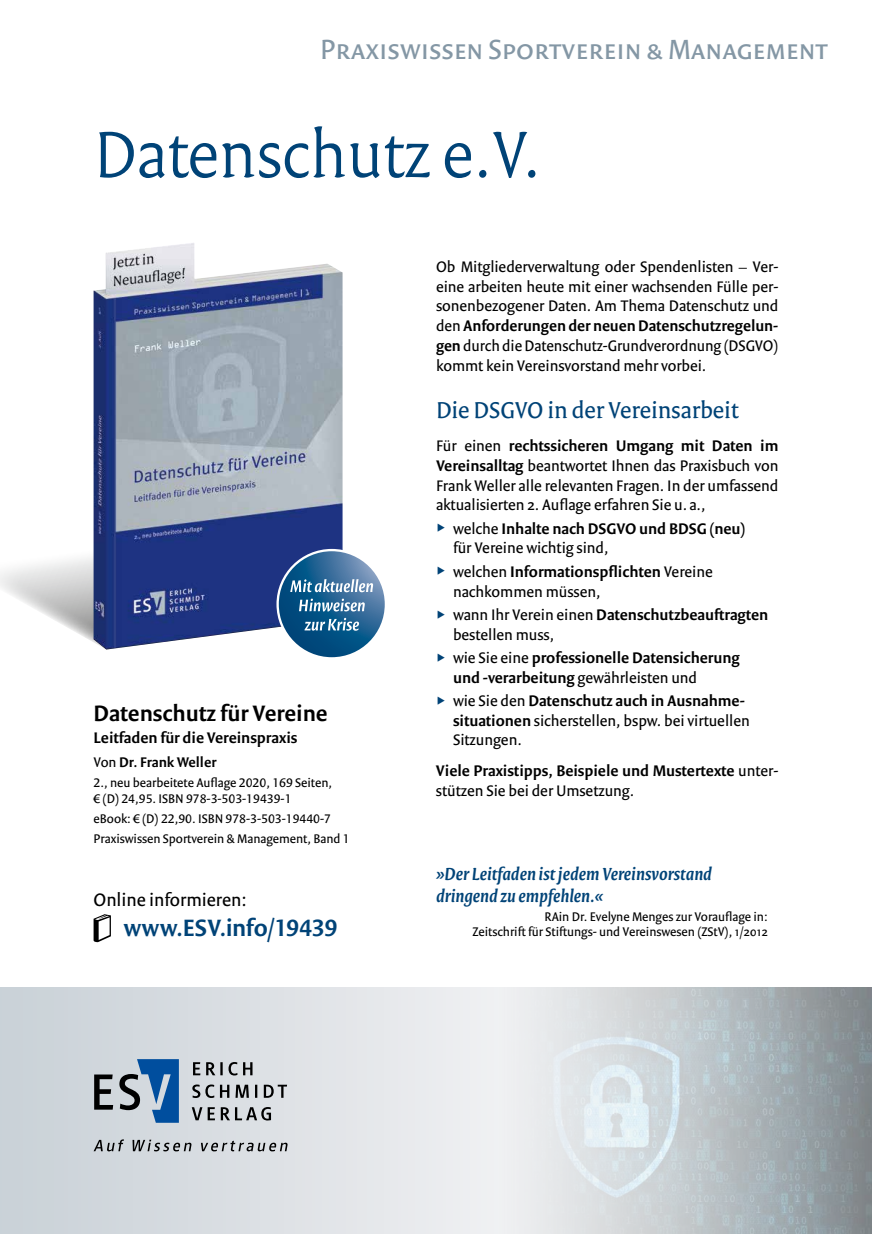
<style>
.page{position:relative;width:872px;height:1234px;background:#fff}
.page>*{position:absolute;margin:0;border:0;box-sizing:border-box;transform-origin:0 0}
.t1{font:300 70.5px "Versa Pro";letter-spacing:-.005em;color:#004377}
.t2{font:30px "Versa Sans Pro";color:#8497a5}
.t3{font:600 25.5px "Versa Sans Pro";letter-spacing:-.01em;color:#004377}
.t4{font:24.75px "Versa Pro";letter-spacing:-.005em;color:#004377}
.t5{font:600 24px "Versa Sans Pro";color:#000}
.t6{font:19.5px "Versa Sans Pro";color:#000}
.t7{font:italic 600 18.75px/22.5px "Versa Pro";letter-spacing:.005em;color:#004377}
.t8{font:16.5px/19.8px "Versa Sans Pro";color:#000}
.t9{font:600 16.5px/19.8px "Versa Sans Pro";color:#000}
.t10{font:600 15px "Versa Sans Pro";color:#000}
.t11{font:13.5px/16.2px "Versa Sans Pro";color:#000}
.s1{font-weight:400}
.s2{font-weight:600}
</style>
<div class="page">
<svg style="left:0;top:987px;width:872px;height:246px;background:#cfd5d8"></svg>
<img style="left:94px;top:243px;width:248px;height:290px">
<svg style="left:93px;top:914px;width:18px;height:28px"></svg>
<svg style="left:192px;top:1106px;width:79px;height:14px"></svg>
<svg style="left:192px;top:1084px;width:95px;height:13px"></svg>
<svg style="left:193px;top:1061px;width:59px;height:14px"></svg>
<svg style="left:119px;top:1058px;width:60px;height:64px;background:#668aaf"></svg>
<svg style="left:94px;top:1074px;width:19px;height:35px"></svg>
<svg style="left:94px;top:1139px;width:194px;height:12px;background:#a7aaae"></svg>
<svg style="left:278px;top:550px;width:108px;height:108px"></svg>
<svg style="left:0;top:533px;width:373px;height:116px"></svg>
<h2 class="t2" style="left:320px;top:31px;width:509px">Praxiswissen Sportverein &amp; Management</h2>
<h1 class="t1" style="left:94px;top:112px;width:449px">Datenschutz e.V.</h1>
<h3 class="t5" style="left:94px;top:698px;width:235px">Datenschutz für Vereine</h3>
<p class="t9" style="left:94px;top:727px;width:205px">Leitfaden für die Vereinspraxis</p>
<p class="t10" style="left:94px;top:753px;width:124px"><span class="s1">Von</span> Dr. Frank Weller</p>
<p class="t11" style="left:94px;top:774px;width:240px">2., neu bearbeitete Auflage 2020, 169 Seiten, € (D) 24,95. ISBN 978-3-503-19439-1</p>
<p class="t11" style="left:94px;top:808px;width:257px;line-height:19.6px">eBook: € (D) 22,90. ISBN 978-3-503-19440-7<br>Praxiswissen Sportverein &amp; Management, Band 1</p>
<p class="t6" style="left:94px;top:887px;width:155px">Online informieren:</p>
<h3 class="t3" style="left:124px;top:912px;width:215px">www.ESV.info/19439</h3>
<p class="t8" style="left:436px;top:256px;width:344px;text-align:justify">Ob Mitgliederverwaltung oder Spendenlisten – Ver&shy;eine arbeiten heute mit einer wachsenden Fülle per&shy;sonenbezogener Daten. Am Thema Datenschutz und den <span class="s2">Anforderungen der neuen Datenschutzregelun&shy;gen</span> durch die Datenschutz-Grundverordnung (DSGVO) kommt kein Vereinsvorstand mehr vorbei.</p>
<h3 class="t4" style="left:436px;top:395px;width:304px">Die DSGVO in der Vereinsarbeit</h3>
<p class="t8" style="left:436px;top:435px;width:344px;text-align:justify">Für einen <span class="s2">rechtssicheren Umgang mit Daten im Vereinsalltag</span> beantwortet Ihnen das Praxisbuch von Frank Weller alle relevanten Fragen. In der umfassend aktualisierten 2. Auflage erfahren Sie u. a.,</p>
<p class="t8" style="left:453px;top:518px;width:294px">welche <span class="s2">Inhalte nach DSGVO und BDSG (neu) </span>für Vereine wichtig sind,</p>
<p class="t8" style="left:453px;top:561px;width:261px">welchen <span class="s2">Informationspflichten</span> Vereine nachkommen müssen,</p>
<p class="t8" style="left:453px;top:604px;width:317px">wann Ihr Verein einen <span class="s2">Datenschutzbeauftragten </span>bestellen muss,</p>
<p class="t9" style="left:453px;top:647px;width:288px"><span class="s1">wie Sie eine</span> professionelle Datensicherung und -verarbeitung <span class="s1">gewährleisten und</span></p>
<p class="t8" style="left:453px;top:690px;width:298px">wie Sie den <span class="s2">Datenschutz auch in Ausnahme&shy;situationen</span> sicherstellen, bspw. bei virtuellen<br>Sitzungen.</p>
<p class="t9" style="left:436px;top:760px;width:344px">Viele Praxistipps, Beispiele und Mustertexte <span class="s1">unter&shy;stützen Sie bei der Umsetzung.</span></p>
<p class="t7" style="left:436px;top:862px;width:277px">»Der Leitfaden ist jedem Vereinsvorstand dringend zu empfehlen.«</p>
<p class="t11" style="left:472px;top:909px;width:297px;line-height:14.9px;text-align:right">RAin Dr. Evelyne Menges zur Vorauflage in:<br>Zeitschrift für Stiftungs- und Vereinswesen (ZStV), 1/2012</p>
</div>
